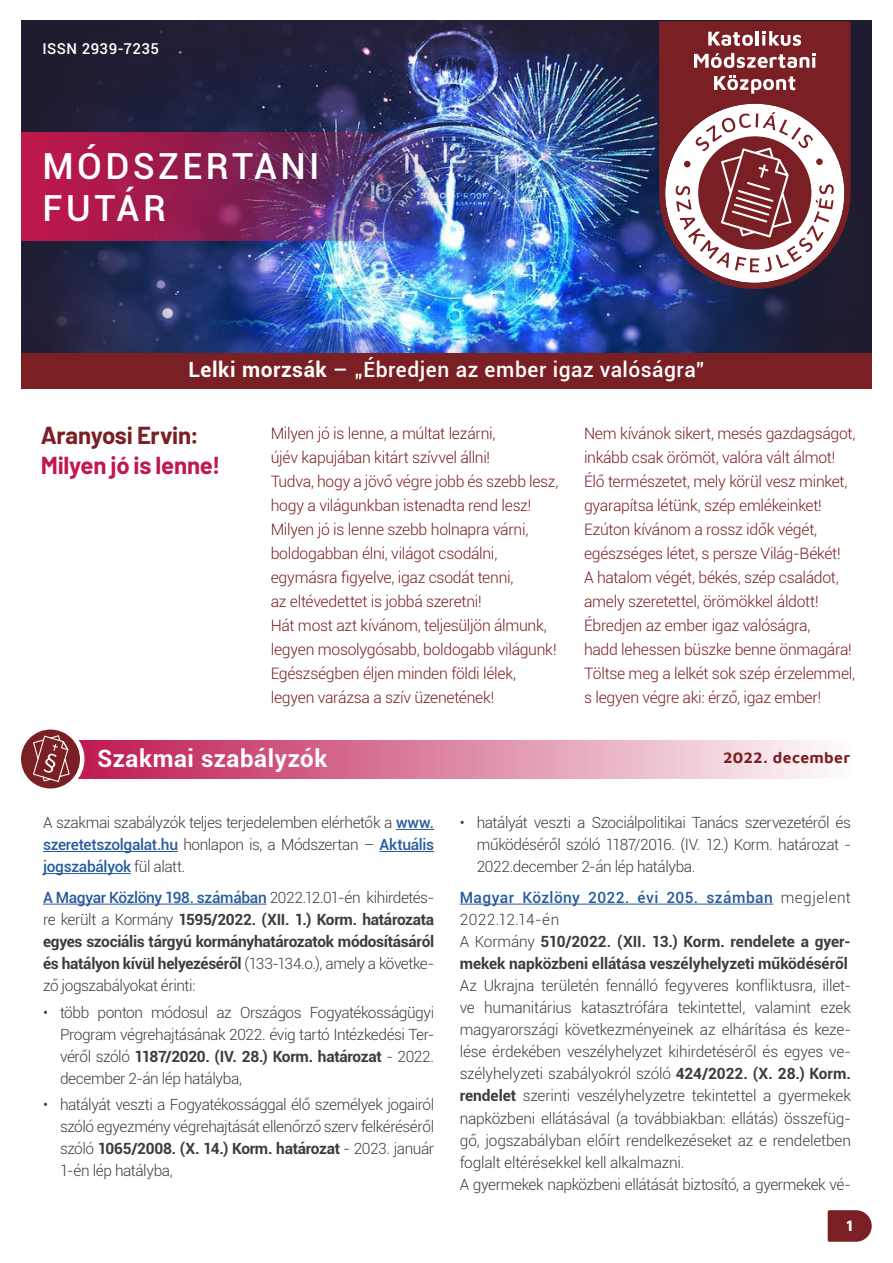
<style>
.page{position:relative;width:893px;height:1263px;background:#fff}
.page>*{position:absolute;margin:0;border:0;box-sizing:border-box;transform-origin:0 0}
.t1{font:500 36px/42px "Roboto";letter-spacing:.095em;color:#fff}
.t2{font:700 24px "Roboto";letter-spacing:.025em;color:#fff}
.t3{font:700 24px "Barlow";letter-spacing:-.01em;color:#be184d}
.t4{font:700 24px "Barlow";letter-spacing:-.01em;color:#7a1f23}
.t5{font:500 21px "Roboto";letter-spacing:.025em;color:#fff}
.t6{font:300 15.75px/24px "Roboto";letter-spacing:-.02em;color:#7a1f23}
.t7{font:700 15.75px "Maven Pro";letter-spacing:.025em;color:#7a1f23}
.t8{font:700 15.75px "Maven Pro";color:#fff}
.t9{font:300 15.45px/22px "Roboto";letter-spacing:-.02em;color:#3c3c3b;text-align:justify}
.t10{font:700 15.45px/22px "Roboto";letter-spacing:-.01em;color:#3c3c3b;text-align:justify}
.t11{font:500 15px "Roboto";letter-spacing:.03em;color:#fff}
.s1{font-weight:700}
.s2{font-weight:500;color:#275b9b}
.s3{font-weight:300}
</style>
<div class="page">
<svg style="left:828px;top:1210px;width:44px;height:32px"></svg>
<img style="left:22px;top:21px;width:850px;height:331px">
<img style="left:21px;top:132px;width:425px;height:109px">
<div style="left:21px;top:353px;width:851px;height:36px;background:#7a1f23"></div>
<svg style="left:659px;top:21px;width:191px;height:268px;background:#793842"></svg>
<svg style="left:708px;top:32px;width:45px;height:14px"></svg>
<hr style="left:755px;top:31px;width:3px;height:15px;background:#fff">
<svg style="left:762px;top:31px;width:39px;height:15px"></svg>
<svg style="left:694px;top:53px;width:121px;height:15px"></svg>
<svg style="left:714px;top:76px;width:81px;height:18px"></svg>
<svg style="left:676px;top:112px;width:158px;height:160px"></svg>
<hr style="left:396px;top:829px;width:38px;height:1px;background:#275b9b">
<hr style="left:43px;top:851px;width:135px;height:1px;background:#275b9b">
<hr style="left:380px;top:851px;width:54px;height:1px;background:#275b9b">
<hr style="left:43px;top:873px;width:88px;height:1px;background:#275b9b">
<hr style="left:43px;top:904px;width:224px;height:1px;background:#275b9b">
<hr style="left:460px;top:904px;width:313px;height:1px;background:#275b9b">
<div style="left:69px;top:740px;width:782px;height:38px;background:linear-gradient(to right,#bd174c,#fefcfd)"></div>
<svg style="left:21px;top:729px;width:66px;height:60px"></svg>
<p class="t11" style="left:43px;top:38px;width:118px">ISSN 2939-7235</p>
<h1 class="t1" style="left:43px;top:143px;width:279px">MÓDSZERTANI<br>FUTÁR</h1>
<h3 class="t5" style="left:189px;top:355px;width:517px"><span class="s1">Lelki morzsák</span> – „Ébredjen az ember igaz valóságra”</h3>
<h2 class="t4" style="left:41px;top:418px;width:160px">Aranyosi Ervin:</h2>
<h2 class="t3" style="left:41px;top:448px;width:181px">Milyen jó is lenne!</h2>
<p class="t6" style="left:271px;top:420px;width:289px">Milyen jó is lenne, a múltat lezárni,<br>újév kapujában kitárt szívvel állni!<br>Tudva, hogy a jövő végre jobb és szebb lesz, hogy a világunkban istenadta rend lesz!<br>Milyen jó is lenne szebb holnapra várni, boldogabban élni, világot csodálni, egymásra figyelve, igaz csodát tenni,<br>az eltévedettet is jobbá szeretni!<br>Hát most azt kívánom, teljesüljön álmunk, legyen mosolygósabb, boldogabb világunk!<br>Egészségben éljen minden földi lélek, legyen varázsa a szív üzenetének!</p>
<p class="t6" style="left:584px;top:421px;width:273px">Nem kívánok sikert, mesés gazdagságot, inkább csak örömöt, valóra vált álmot!<br>Élő természetet, mely körül vesz minket, gyarapítsa létünk, szép emlékeinket!<br>Ezúton kívánom a rossz idők végét, egészséges létet, s persze Világ-Békét!<br>A hatalom végét, békés, szép családot, amely szeretettel, örömökkel áldott!<br>Ébredjen az ember igaz valóságra,<br>hadd lehessen büszke benne önmagára!<br>Töltse meg a lelkét sok szép érzelemmel, s legyen végre aki: érző, igaz ember!</p>
<h2 class="t2" style="left:97px;top:741px;width:231px">Szakmai szabályzók</h2>
<p class="t7" style="left:723px;top:747px;width:128px">2022. december</p>
<p class="t9" style="left:43px;top:811px;width:393px">A szakmai szabályzók teljes terjedelemben elérhetők a <span class="s2">www. szeretetszolgalat.hu</span> honlapon is, a Módszertan – <span class="s2">Aktuális jogszabályok</span> fül alatt.</p>
<p class="t10" style="left:43px;top:886px;width:393px"><span class="s2">A Magyar Közlöny 198. számában</span> <span class="s3">2022.12.01-én kihirdetés&shy;re került a Kormány</span> 1595/2022. (XII. 1.) Korm. határozata egyes szociális tárgyú kormányhatározatok módosításáról és hatályon kívül helyezéséről <span class="s3">(133-134.o.), amely a követke&shy;ző jogszabályokat érinti:</span></p>
<p class="t9" style="left:60px;top:1000px;width:376px;text-indent:-17px">• több ponton módosul az Országos Fogyatékosságügyi Program végrehajtásának 2022. évig tartó Intézkedési Ter&shy;véről szóló <span class="s1">1187/2020. (IV. 28.) Korm. határozat</span> - 2022. december 2-án lép hatályba,</p>
<p class="t9" style="left:60px;top:1093px;width:376px;text-indent:-17px">• hatályát veszti a Fogyatékossággal élő személyek jogairól szóló egyezmény végrehajtását ellenőrző szerv felkéréséről szóló <span class="s1">1065/2008. (X. 14.) Korm. határozat</span> - 2023. január 1-én lép hatályba,</p>
<p class="t9" style="left:477px;top:811px;width:376px;text-indent:-17px">• hatályát veszti a Szociálpolitikai Tanács szervezetéről és működéséről szóló 1187/2016. (IV. 12.) Korm. határozat - 2022.december 2-án lép hatályba.</p>
<p class="t10" style="left:460px;top:886px;width:393px;text-align:left"><span class="s2">Magyar Közlöny 2022. évi 205. számban</span> <span class="s3">megjelent 2022.12.14-én<br>A Kormány</span> 510/2022. (XII. 13.) Korm. rendelete a gyer&shy;mekek napközbeni ellátása veszélyhelyzeti működéséről</p>
<p class="t9" style="left:460px;top:974px;width:393px;text-align:left">Az Ukrajna területén fennálló fegyveres konfliktusra, illet&shy;ve humanitárius katasztrófára tekintettel, valamint ezek magyarországi következményeinek az elhárítása és keze&shy;lése érdekében veszélyhelyzet kihirdetéséről és egyes ve&shy;szélyhelyzeti szabályokról szóló <span class="s1">424/2022. (X. 28.) Korm. rendelet</span> szerinti veszélyhelyzetre tekintettel a gyermekek napközbeni ellátásával (a továbbiakban: ellátás) összefüg&shy;gő, jogszabályban előírt rendelkezéseket az e rendeletben foglalt eltérésekkel kell alkalmazni.<br>A gyermekek napközbeni ellátását biztosító, a gyermekek vé-</p>
<p class="t8" style="left:846px;top:1214px;width:9px">1</p>
</div>
